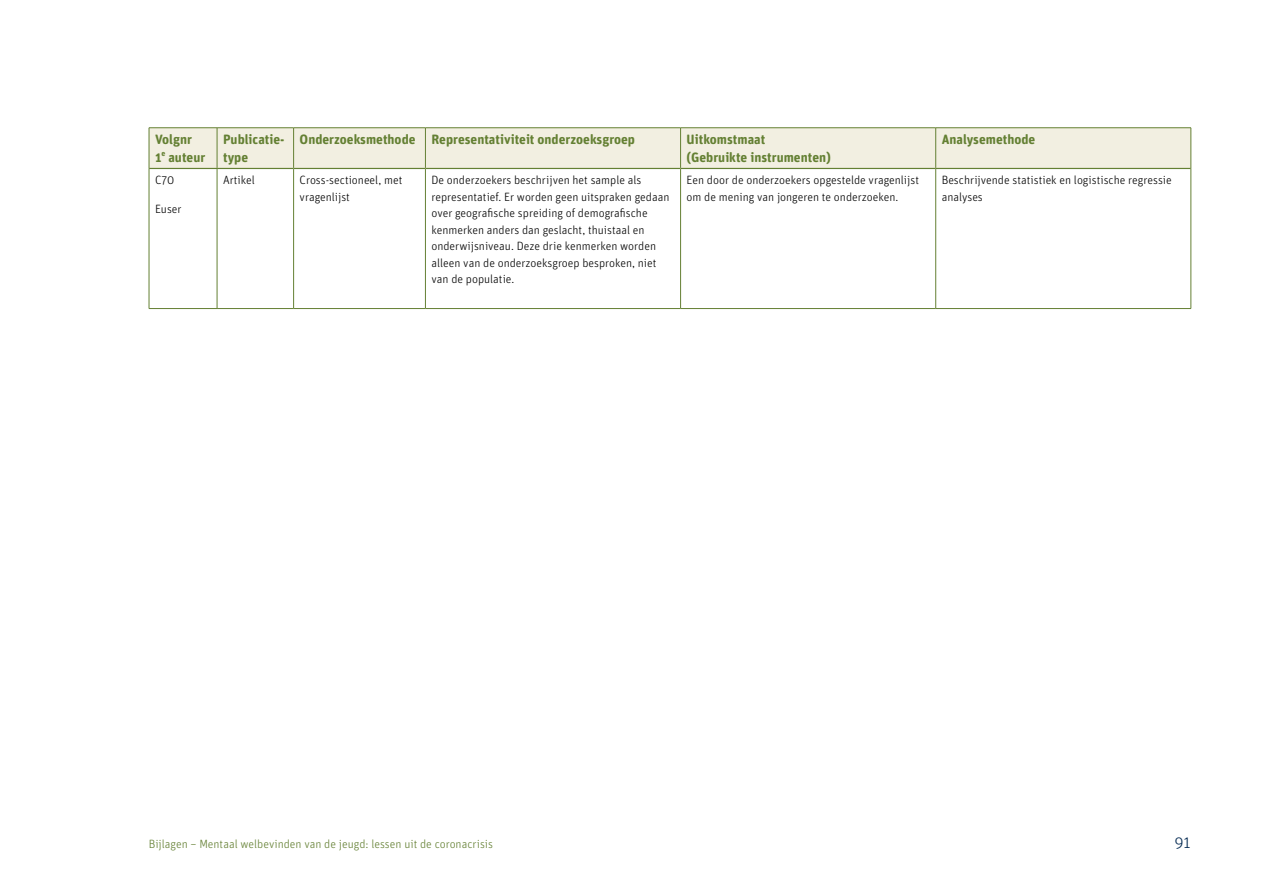
<style>
.page{position:relative;width:1263px;height:893px;background:#fff}
.page>*{position:absolute;margin:0;border:0;box-sizing:border-box;transform-origin:0 0}
.t1{font:300 16.5px "Unit Rounded Pro";color:#072c54}
.t2{font:700 13.5px/18px "Unit Rounded Pro";color:#648033}
.t3{font:300 12px/16.5px "Unit Rounded Pro";color:#000}
.t4{font:300 12px "Unit Rounded Pro";color:#648033}
.t5{font:700 7.8px "Unit Rounded Pro";color:#648033}
</style>
<div class="page">
<div style="left:150px;top:128px;width:1040px;height:40px;background:#f2efe1"></div>
<hr style="left:149px;top:127px;width:68px;height:1px;background:#648033">
<hr style="left:149px;top:128px;width:1px;height:40px;background:#648033">
<hr style="left:217px;top:127px;width:77px;height:1px;background:#648033">
<hr style="left:217px;top:128px;width:1px;height:40px;background:#648033">
<hr style="left:294px;top:127px;width:131px;height:1px;background:#648033">
<hr style="left:293px;top:128px;width:1px;height:40px;background:#648033">
<hr style="left:425px;top:127px;width:256px;height:1px;background:#648033">
<hr style="left:425px;top:128px;width:1px;height:40px;background:#648033">
<hr style="left:681px;top:127px;width:255px;height:1px;background:#648033">
<hr style="left:680px;top:128px;width:1px;height:40px;background:#648033">
<hr style="left:936px;top:127px;width:255px;height:1px;background:#648033">
<hr style="left:935px;top:128px;width:1px;height:40px;background:#648033">
<hr style="left:1190px;top:128px;width:1px;height:40px;background:#648033">
<hr style="left:149px;top:168px;width:1px;height:140px;background:#648033">
<hr style="left:217px;top:169px;width:1px;height:139px;background:#648033">
<hr style="left:293px;top:169px;width:1px;height:139px;background:#648033">
<hr style="left:425px;top:169px;width:1px;height:139px;background:#648033">
<hr style="left:680px;top:169px;width:1px;height:139px;background:#648033">
<hr style="left:935px;top:169px;width:1px;height:139px;background:#648033">
<hr style="left:1190px;top:168px;width:1px;height:140px;background:#648033">
<hr style="left:149px;top:308px;width:68px;height:1px;background:#648033">
<hr style="left:217px;top:308px;width:77px;height:1px;background:#648033">
<hr style="left:294px;top:308px;width:131px;height:1px;background:#648033">
<hr style="left:425px;top:308px;width:256px;height:1px;background:#648033">
<hr style="left:681px;top:308px;width:255px;height:1px;background:#648033">
<hr style="left:936px;top:308px;width:255px;height:1px;background:#648033">
<hr style="left:149px;top:168px;width:68px;height:1px;background:#648033">
<hr style="left:217px;top:168px;width:77px;height:1px;background:#648033">
<hr style="left:294px;top:168px;width:131px;height:1px;background:#648033">
<hr style="left:425px;top:168px;width:256px;height:1px;background:#648033">
<hr style="left:681px;top:168px;width:255px;height:1px;background:#648033">
<hr style="left:936px;top:168px;width:255px;height:1px;background:#648033">
<p class="t2" style="left:155px;top:130px;width:39px">Volgnr</p>
<p class="t2" style="left:155px;top:148px;width:8px">1</p>
<p class="t5" style="left:161px;top:147px;width:5px">e</p>
<p class="t2" style="left:168px;top:148px;width:38px">auteur</p>
<p class="t3" style="left:155px;top:172px;width:21px">C70</p>
<p class="t3" style="left:155px;top:200px;width:28px">Euser</p>
<p class="t2" style="left:223px;top:130px;width:63px">Publicatie&shy;type</p>
<p class="t2" style="left:300px;top:130px;width:117px">Onderzoeksmethode</p>
<p class="t2" style="left:431px;top:130px;width:205px">Representativiteit onderzoeksgroep</p>
<p class="t2" style="left:687px;top:130px;width:146px">Uitkomstmaat<br>(Gebruikte instrumenten)</p>
<p class="t2" style="left:942px;top:130px;width:95px">Analysemethode</p>
<p class="t3" style="left:223px;top:172px;width:33px">Artikel</p>
<p class="t3" style="left:300px;top:172px;width:104px">Cross-sectioneel, met vragenlijst</p>
<p class="t3" style="left:431px;top:172px;width:239px">De onderzoekers beschrijven het sample als representatief. Er worden geen uitspraken gedaan over geografische spreiding of demografische kenmerken anders dan geslacht, thuistaal en onderwijsniveau. Deze drie kenmerken worden alleen van de onderzoeksgroep besproken, niet van de populatie.</p>
<p class="t3" style="left:687px;top:172px;width:234px">Een door de onderzoekers opgestelde vragenlijst om de mening van jongeren te onderzoeken.</p>
<p class="t3" style="left:942px;top:172px;width:232px">Beschrijvende statistiek en logistische regressie analyses</p>
<p class="t4" style="left:149px;top:837px;width:346px">Bijlagen – Mentaal welbevinden van de jeugd: lessen uit de coronacrisis</p>
<h1 class="t1" style="left:1174px;top:832px;width:18px">91</h1>
</div>
